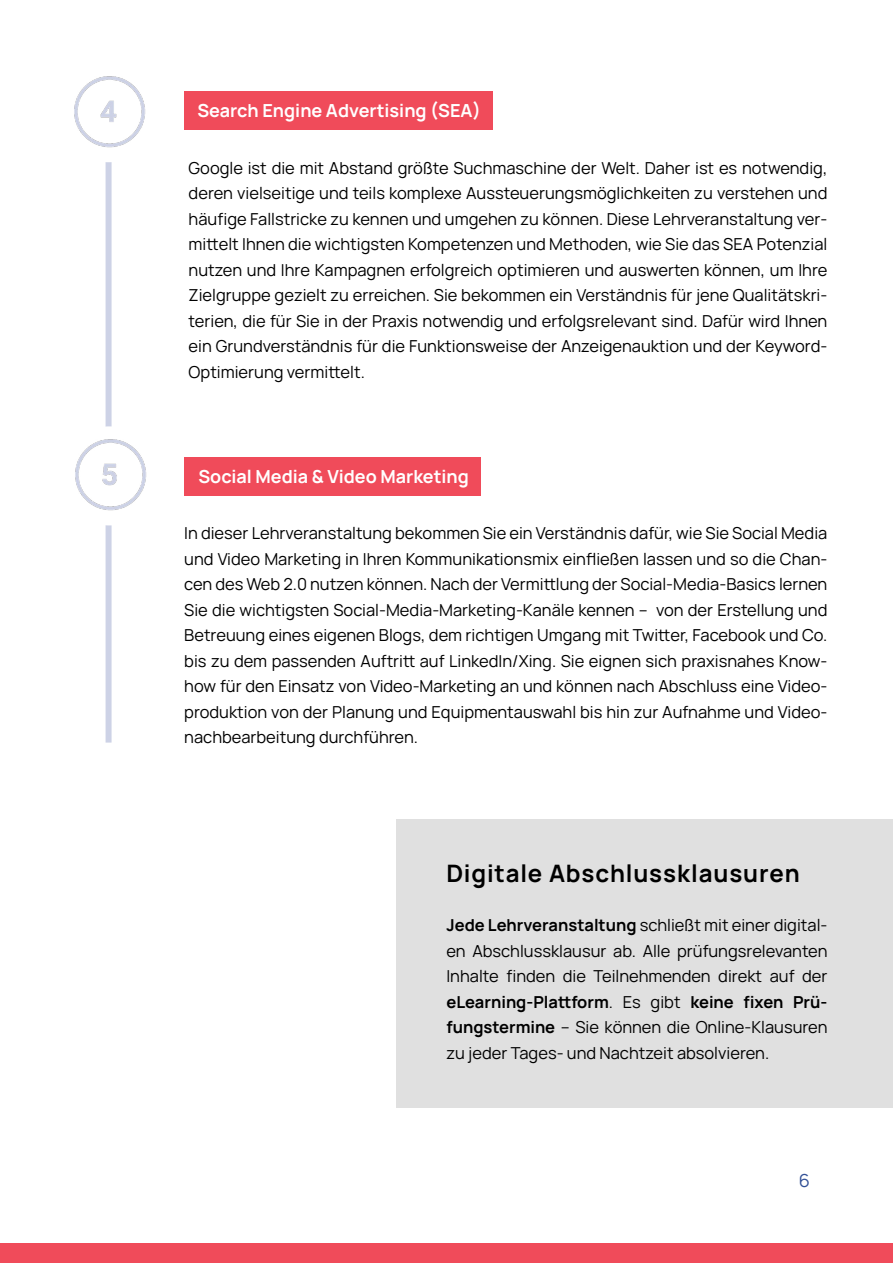
<style>
.page{position:relative;width:893px;height:1263px;background:#fff}
.page>*{position:absolute;margin:0;border:0;box-sizing:border-box;transform-origin:0 0}
.t1{font:700 24px "Manrope";letter-spacing:.035em;color:#000}
.t2{font:700 18px "Manrope";color:#fff}
.t3{font:18px "Manrope";color:#325096}
.t4{font:16.5px/25.5px "Manrope";color:#000;text-align:justify}
.s1{font-weight:700}
</style>
<div class="page">
<div style="left:0;top:1243px;width:893px;height:20px;background:#f04b5a"></div>
<div style="left:106px;top:78px;width:6px;height:664px;background:#cdd2e6"></div>
<div style="left:184px;top:92px;width:309px;height:38px;background:#f04b5a"></div>
<div style="left:58px;top:63px;width:102px;height:99px;background:#fff;border-radius:50%"></div>
<img style="left:74px;top:76px;width:72px;height:72px">
<div style="left:184px;top:457px;width:297px;height:38px;background:#f04b5a"></div>
<div style="left:58px;top:426px;width:102px;height:99px;background:#fff;border-radius:50%"></div>
<img style="left:75px;top:439px;width:72px;height:72px">
<div style="left:397px;top:819px;width:496px;height:289px;background:#e0e0e0"></div>
<p class="t2" style="left:197px;top:98px;width:285px">Search Engine Advertising (SEA)</p>
<p class="t4" style="left:189px;top:154px;width:640px">Google ist die mit Abstand größte Suchmaschine der Welt. Daher ist es notwendig, deren vielseitige und teils komplexe Aussteuerungsmöglichkeiten zu verstehen und häufige Fallstricke zu kennen und umgehen zu können. Diese Lehrveranstaltung ver&shy;mittelt Ihnen die wichtigsten Kompetenzen und Methoden, wie Sie das SEA Potenzial nutzen und Ihre Kampagnen erfolgreich optimieren und auswerten können, um Ihre Zielgruppe gezielt zu erreichen. Sie bekommen ein Verständnis für jene Qualitätskri&shy;terien, die für Sie in der Praxis notwendig und erfolgsrelevant sind. Dafür wird Ihnen ein Grundverständnis für die Funktionsweise der Anzeigenauktion und der Keyword-Optimierung vermittelt.</p>
<p class="t2" style="left:198px;top:463px;width:272px">Social Media &amp; Video Marketing</p>
<p class="t4" style="left:184px;top:520px;width:645px">In dieser Lehrveranstaltung bekommen Sie ein Verständnis dafür, wie Sie Social Media und Video Marketing in Ihren Kommunikationsmix einfließen lassen und so die Chan&shy;cen des Web 2.0 nutzen können. Nach der Vermittlung der Social-Media-Basics lernen Sie die wichtigsten Social-Media-Marketing-Kanäle kennen – von der Erstellung und Betreuung eines eigenen Blogs, dem richtigen Umgang mit Twitter, Facebook und Co. bis zu dem passenden Auftritt auf LinkedIn/Xing. Sie eignen sich praxisnahes Know&shy;how für den Einsatz von Video-Marketing an und können nach Abschluss eine Video&shy;produktion von der Planung und Equipmentauswahl bis hin zur Aufnahme und Video&shy;nachbearbeitung durchführen.</p>
<h1 class="t1" style="left:446px;top:856px;width:355px">Digitale Abschlussklausuren</h1>
<p class="t4" style="left:446px;top:912px;width:382px"><span class="s1">Jede Lehrveranstaltung</span> schließt mit einer digital&shy;en Abschlussklausur ab. Alle prüfungsrelevanten Inhalte finden die Teilnehmenden direkt auf der <span class="s1">eLearning-Plattform</span>. Es gibt <span class="s1">keine fixen Prü&shy;fungstermine</span> – Sie können die Online-Klausuren zu jeder Tages- und Nachtzeit absolvieren.</p>
<p class="t3" style="left:799px;top:1167px;width:13px">6</p>
</div>
